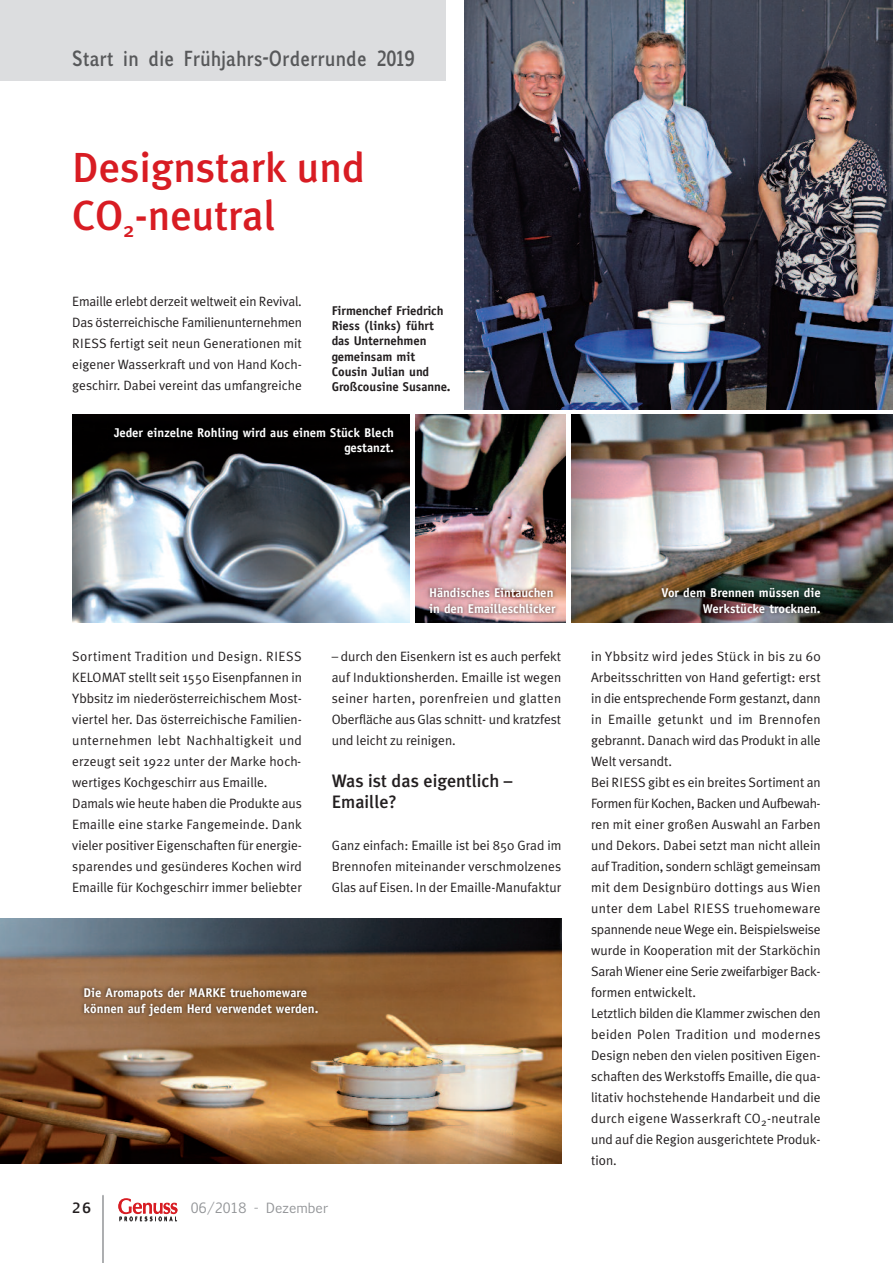
<style>
.page{position:relative;width:893px;height:1263px;background:#fff}
.page>*{position:absolute;margin:0;border:0;box-sizing:border-box;transform-origin:0 0}
.t1{font:500 42px/48px "Meta Plus";color:#d81c23}
.t2{font:700 19.95px "Euphemia UCAS";letter-spacing:.02em;color:#57585a;scale:.81 1}
.t3{font:500 18px/21px "Meta Plus";color:#231f20}
.t4{font:13.5px/21px "Meta Plus Normal";color:#231f20;text-align:justify}
.t5{font:13.5px "Euphemia UCAS";color:#939598}
.t6{font:700 13.5px "Euphemia UCAS";color:#231f20}
.t7{font:700 12.75px/15.3px "Officina Sans";color:#fff;text-align:right}
.t8{font:700 12.75px/15.3px "Officina Sans";color:#231f20}
</style>
<div class="page">
<img style="left:0;top:919px;width:561px;height:244px">
<img style="left:571px;top:414px;width:322px;height:209px">
<img style="left:465px;top:0;width:428px;height:409px">
<div style="left:0;top:0;width:446px;height:81px;background:#dcdddf"></div>
<hr style="left:103px;top:1195px;width:1px;height:68px;background:#939598">
<svg style="left:118px;top:1198px;width:59px;height:23px"></svg>
<img style="left:72px;top:414px;width:338px;height:209px">
<img style="left:415px;top:414px;width:151px;height:164px">
<img style="left:72px;top:416px;width:348px;height:53px">
<img style="left:415px;top:578px;width:161px;height:45px">
<img style="left:636px;top:577px;width:207px;height:46px">
<img style="left:74px;top:978px;width:267px;height:74px">
<h2 class="t2" style="left:72px;top:47px;width:425px">Start in die Frühjahrs-Orderrunde 2019</h2>
<h1 class="t1" style="left:72px;top:143px;width:294px">Designstark und<br>CO<sub>2</sub>-neutral</h1>
<p class="t4" style="left:72px;top:291px;width:231px">Emaille erlebt derzeit weltweit ein Revival.<br>Das österreichische Familienunternehmen RIESS fertigt seit neun Generationen mit eigener Wasserkraft und von Hand Koch&shy;geschirr. Dabei vereint das umfangreiche</p>
<p class="t8" style="left:332px;top:304px;width:120px">Firmenchef Friedrich<br>Riess (links) führt das Unternehmen gemeinsam mit<br>Cousin Julian und<br>Großcousine Susanne.</p>
<p class="t7" style="left:114px;top:426px;width:281px">Jeder einzelne Rohling wird aus einem Stück Blech gestanzt.</p>
<p class="t7" style="left:429px;top:586px;width:128px;text-align:left">Händisches Eintauchen in den Emailleschlicker</p>
<p class="t7" style="left:661px;top:586px;width:161px">Vor dem Brennen müssen die<br>Werkstücke trocknen.</p>
<p class="t4" style="left:72px;top:645px;width:231px;text-align:left">Sortiment Tradition und Design. RIESS KELOMAT stellt seit 1550 Eisenpfannen in Ybbsitz im niederösterreichischem Most&shy;viertel her. Das österreichische Familien&shy;unternehmen lebt Nachhaltigkeit und erzeugt seit 1922 unter der Marke hoch&shy;wertiges Kochgeschirr aus Emaille.<br>Damals wie heute haben die Produkte aus Emaille eine starke Fangemeinde. Dank vieler positiver Eigenschaften für energie&shy;sparendes und gesünderes Kochen wird Emaille für Kochgeschirr immer beliebter</p>
<p class="t4" style="left:332px;top:645px;width:231px">– durch den Eisenkern ist es auch perfekt auf Induktionsherden. Emaille ist wegen seiner harten, porenfreien und glatten Oberfläche aus Glas schnitt- und kratzfest und leicht zu reinigen.</p>
<h3 class="t3" style="left:332px;top:770px;width:182px">Was ist das eigentlich –<br>Emaille?</h3>
<p class="t4" style="left:332px;top:834px;width:231px">Ganz einfach: Emaille ist bei 850 Grad im Brennofen miteinander verschmolzenes Glas auf Eisen. In der Emaille-Manufaktur</p>
<p class="t7" style="left:84px;top:986px;width:236px;text-align:left">Die Aromapots der MARKE truehomeware können auf jedem Herd verwendet werden.</p>
<p class="t6" style="left:72px;top:1200px;width:21px">26</p>
<p class="t5" style="left:191px;top:1200px;width:139px">06/2018 - Dezember</p>
<p class="t4" style="left:591px;top:645px;width:231px;text-align:left">in Ybbsitz wird jedes Stück in bis zu 60<br>Arbeitsschritten von Hand gefertigt: erst in die entsprechende Form gestanzt, dann in Emaille getunkt und im Brennofen gebrannt. Danach wird das Produkt in alle Welt versandt.<br>Bei RIESS gibt es ein breites Sortiment an Formen für Kochen, Backen und Aufbewah&shy;ren mit einer großen Auswahl an Farben und Dekors. Dabei setzt man nicht allein auf Tradition, sondern schlägt gemeinsam mit dem Designbüro dottings aus Wien unter dem Label RIESS truehomeware spannende neue Wege ein. Beispielsweise wurde in Kooperation mit der Starköchin Sarah Wiener eine Serie zweifarbiger Back&shy;formen entwickelt.<br>Letztlich bilden die Klammer zwischen den beiden Polen Tradition und modernes Design neben den vielen positiven Eigen&shy;schaften des Werkstoffs Emaille, die qua&shy;litativ hochstehende Handarbeit und die durch eigene Wasserkraft CO<sub>2</sub>-neutrale und auf die Region ausgerichtete Produk&shy;tion.</p>
</div>
